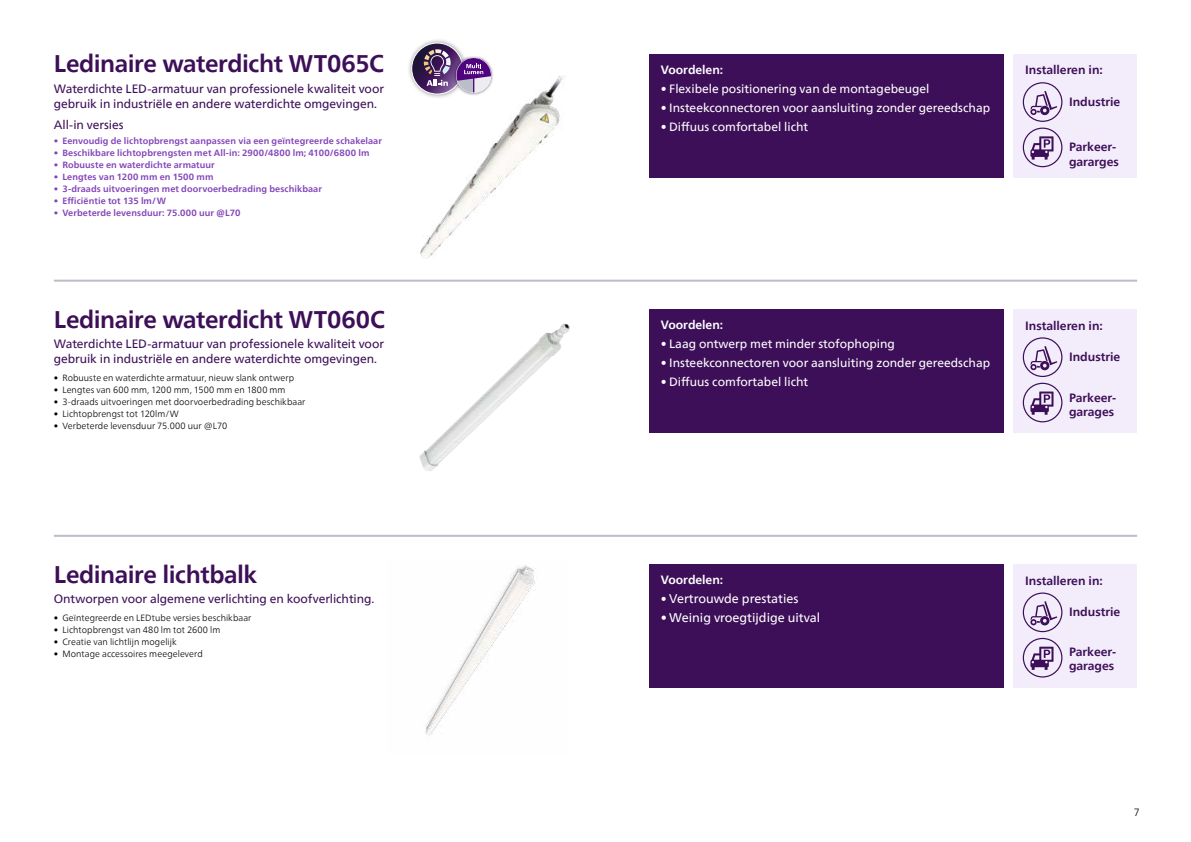
<style>
.page{position:relative;width:1191px;height:842px;background:#fff}
.page>*{position:absolute;margin:0;border:0;box-sizing:border-box;transform-origin:0 0}
.t1{font:700 24px "Neue Frutiger World";letter-spacing:-.02em;color:#3d0f58}
.t2{font:12.5px "Neue Frutiger World";color:#fff}
.t3{font:12px/15px "Neue Frutiger World";letter-spacing:-.005em;color:#3d0f58}
.t4{font:12px "Neue Frutiger World";color:#fff}
.t5{font:700 12px/14.4px "Neue Frutiger World";color:#3d0f58}
.t6{font:700 12px "Neue Frutiger World";letter-spacing:-.005em;color:#fff}
.t7{font:300 10.5px "Neue Frutiger World";color:#000}
.t8{font:300 9px "Neue Frutiger World";letter-spacing:.005em;color:#000}
.t9{font:700 9px "Neue Frutiger World";letter-spacing:.01em;color:#8345ba}
.s1{font-size:12px}
</style>
<div class="page">
<img style="left:425px;top:565px;width:111px;height:171px">
<img style="left:420px;top:75px;width:145px;height:184px">
<img style="left:419px;top:323px;width:151px;height:148px">
<div style="left:407px;top:38px;width:61px;height:61px;background:#000;opacity:.4"></div>
<div style="left:454px;top:55px;width:40px;height:40px;background:#000;opacity:.4"></div>
<svg style="left:411px;top:43px;width:80px;height:52px"></svg>
<div style="left:649px;top:309px;width:354px;height:123px;background:#3d0f58"></div>
<div style="left:649px;top:54px;width:354px;height:123px;background:#3d0f58"></div>
<div style="left:1013px;top:54px;width:124px;height:123px;background:#f3ecfa"></div>
<svg style="left:1030px;top:91px;width:27px;height:24px"></svg>
<div style="left:1022px;top:82px;width:40px;height:40px;border:1px solid #3d0f58;border-radius:50%"></div>
<svg style="left:1030px;top:136px;width:23px;height:24px"></svg>
<div style="left:1022px;top:128px;width:40px;height:39px;border:1px solid #3d0f58;border-radius:50%"></div>
<div style="left:1013px;top:309px;width:124px;height:123px;background:#f3ecfa"></div>
<svg style="left:1030px;top:346px;width:27px;height:24px"></svg>
<div style="left:1022px;top:337px;width:40px;height:40px;border:1px solid #3d0f58;border-radius:50%"></div>
<svg style="left:1030px;top:391px;width:23px;height:24px"></svg>
<div style="left:1022px;top:383px;width:40px;height:39px;border:1px solid #3d0f58;border-radius:50%"></div>
<div style="left:1013px;top:564px;width:124px;height:123px;background:#f3ecfa"></div>
<svg style="left:1030px;top:601px;width:27px;height:24px"></svg>
<div style="left:1022px;top:592px;width:40px;height:40px;border:1px solid #3d0f58;border-radius:50%"></div>
<svg style="left:1030px;top:647px;width:23px;height:23px"></svg>
<div style="left:1022px;top:638px;width:40px;height:39px;border:1px solid #3d0f58;border-radius:50%"></div>
<hr style="left:54px;top:535px;width:1083px;height:2px;background:#bbbdc7">
<hr style="left:54px;top:280px;width:1083px;height:2px;background:#bbbdc7">
<div style="left:649px;top:564px;width:354px;height:123px;background:#3d0f58"></div>
<h1 class="t1" style="left:54px;top:43px;width:332px">Ledinaire waterdicht WT065C</h1>
<h3 class="t3" style="left:54px;top:82px;width:332px">Waterdichte LED-armatuur van professionele kwaliteit voor gebruik in industriële en andere waterdichte omgevingen.</h3>
<h3 class="t3" style="left:54px;top:117px;width:71px">All-in versies</h3>
<p class="t9" style="left:54px;top:133px;width:329px">• Eenvoudig de lichtopbrengst aanpassen via een geïntegreerde schakelaar</p>
<p class="t9" style="left:54px;top:145px;width:317px">• Beschikbare lichtopbrengsten met All-in: 2900/4800 lm; 4100/6800 lm</p>
<p class="t9" style="left:54px;top:157px;width:162px">• Robuuste en waterdichte armatuur</p>
<p class="t9" style="left:54px;top:169px;width:161px">• Lengtes van 1200 mm en 1500 mm</p>
<p class="t9" style="left:54px;top:181px;width:269px">• 3-draads uitvoeringen met doorvoerbedrading beschikbaar</p>
<p class="t9" style="left:54px;top:192px;width:114px">• Efficiëntie tot 135 lm/W</p>
<p class="t9" style="left:54px;top:204px;width:188px">• Verbeterde levensduur: 75.000 uur @L70</p>
<h1 class="t1" style="left:54px;top:298px;width:332px">Ledinaire waterdicht WT060C</h1>
<h3 class="t3" style="left:54px;top:337px;width:332px">Waterdichte LED-armatuur van professionele kwaliteit voor gebruik in industriële en andere waterdichte omgevingen.</h3>
<p class="t8" style="left:54px;top:371px;width:242px">• Robuuste en waterdichte armatuur, nieuw slank ontwerp</p>
<p class="t8" style="left:54px;top:383px;width:233px">• Lengtes van 600 mm, 1200 mm, 1500 mm en 1800 mm</p>
<p class="t8" style="left:54px;top:395px;width:253px">• 3-draads uitvoeringen met doorvoerbedrading beschikbaar</p>
<p class="t8" style="left:54px;top:407px;width:126px">• Lichtopbrengst tot 120lm/W</p>
<p class="t8" style="left:54px;top:419px;width:175px">• Verbeterde levensduur 75.000 uur @L70</p>
<h1 class="t1" style="left:54px;top:553px;width:205px">Ledinaire lichtbalk</h1>
<h3 class="t3" style="left:54px;top:592px;width:322px">Ontworpen voor algemene verlichting en koofverlichting.</h3>
<p class="t8" style="left:54px;top:611px;width:199px">• Geïntegreerde en LEDtube versies beschikbaar</p>
<p class="t8" style="left:54px;top:623px;width:168px">• Lichtopbrengst van 480 lm tot 2600 lm</p>
<p class="t8" style="left:54px;top:635px;width:124px">• Creatie van lichtlijn mogelijk</p>
<p class="t8" style="left:54px;top:647px;width:150px">• Montage accessoires meegeleverd</p>
<h3 class="t6" style="left:660px;top:59px;width:64px">Voordelen:</h3>
<h3 class="t4" style="left:660px;top:79px;width:270px">• Flexibele positionering van de montagebeugel</h3>
<h3 class="t4" style="left:660px;top:98px;width:331px">• Insteekconnectoren voor aansluiting zonder gereedschap</h3>
<h3 class="t4" style="left:660px;top:118px;width:149px">• Diffuus comfortabel licht</h3>
<h3 class="t5" style="left:1025px;top:63px;width:79px">Installeren in:</h3>
<h3 class="t5" style="left:1069px;top:94px;width:53px">Industrie</h3>
<h3 class="t5" style="left:1069px;top:140px;width:51px">Parkeer&shy;gararges</h3>
<h3 class="t6" style="left:660px;top:314px;width:64px">Voordelen:</h3>
<h3 class="t4" style="left:660px;top:334px;width:236px">• Laag ontwerp met minder stofophoping</h3>
<h3 class="t4" style="left:660px;top:354px;width:331px">• Insteekconnectoren voor aansluiting zonder gereedschap</h3>
<h3 class="t4" style="left:660px;top:373px;width:149px">• Diffuus comfortabel licht</h3>
<h3 class="t5" style="left:1025px;top:318px;width:79px">Installeren in:</h3>
<h3 class="t5" style="left:1069px;top:349px;width:53px">Industrie</h3>
<h3 class="t5" style="left:1069px;top:390px;width:49px">Parkeer&shy;garages</h3>
<h3 class="t6" style="left:660px;top:569px;width:64px">Voordelen:</h3>
<h2 class="t2" style="left:660px;top:589px;width:139px"><span class="s1">•</span> Vertrouwde prestaties</h2>
<h2 class="t2" style="left:660px;top:608px;width:161px">• Weinig vroegtijdige uitval</h2>
<h3 class="t5" style="left:1025px;top:573px;width:79px">Installeren in:</h3>
<h3 class="t5" style="left:1069px;top:605px;width:53px">Industrie</h3>
<h3 class="t5" style="left:1069px;top:644px;width:49px">Parkeer&shy;garages</h3>
<p class="t7" style="left:1134px;top:804px;width:8px">7</p>
</div>
